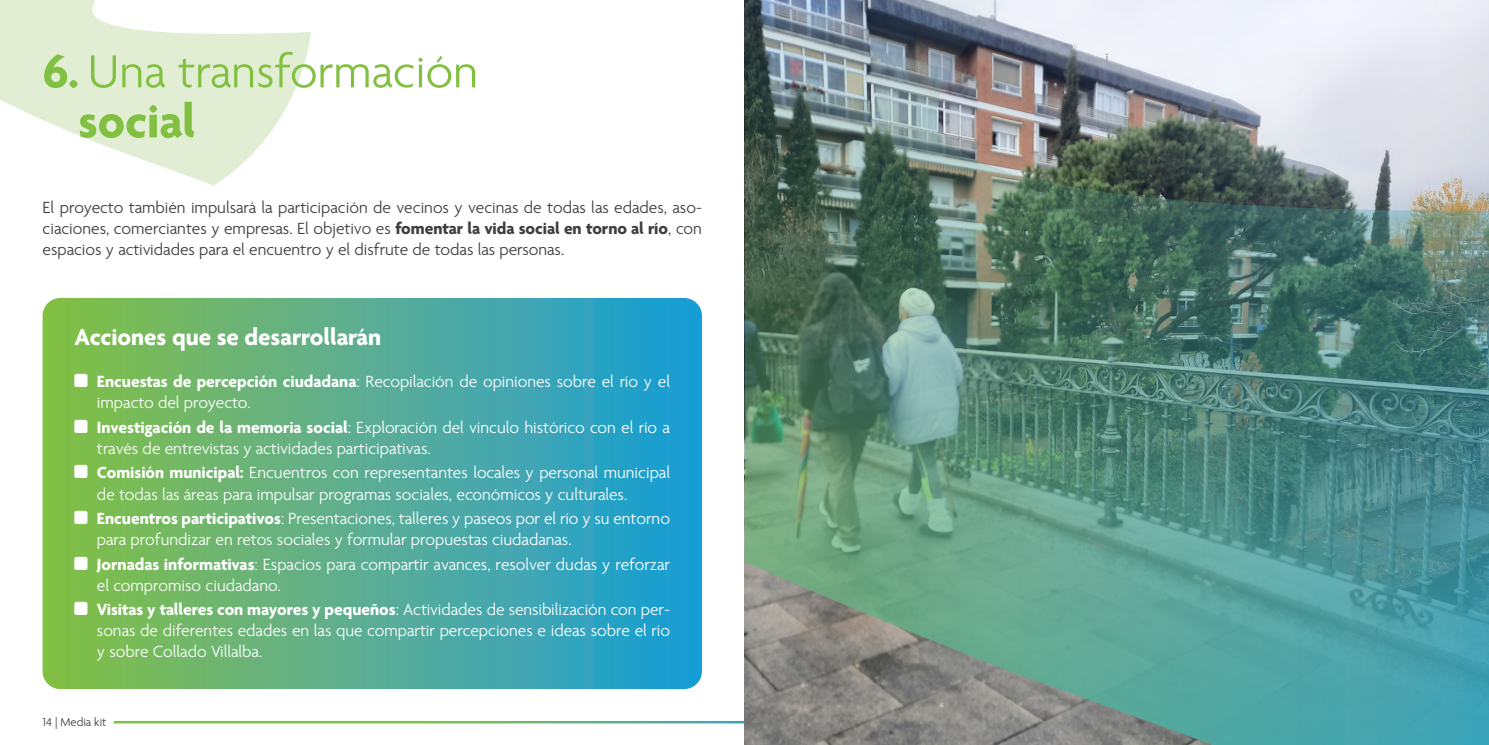
<style>
.page{position:relative;width:1489px;height:745px;background:#fff}
.page>*{position:absolute;margin:0;border:0;box-sizing:border-box;transform-origin:0 0}
.t1{font:300 50px/50px "Agenda One";color:#81c040}
.t2{font:700 25px "Agenda One";color:#fff}
.t3{font:300 17.5px/21px "Agenda One";color:#fff}
.t4{font:300 17.5px/21px "Agenda One";color:#3e3e3f;text-align:justify}
.t5{font:300 12.5px "Agenda One";color:#3e3e3f}
.s1{font-weight:700}
</style>
<div class="page">
<svg style="left:43px;top:298px;width:659px;height:390px;background:#54ad90"></svg>
<svg style="left:0;top:0;width:311px;height:185px;fill:#e2eed4"></svg>
<img style="left:744px;top:0;width:744px;height:744px">
<p class="t1" style="left:78px;top:47px;width:401px;text-indent:-35px"><span class="s1">6.</span> Una transformación <span class="s1">social</span></p>
<p class="t4" style="left:43px;top:197px;width:661px">El proyecto también impulsará la participación de vecinos y vecinas de todas las edades, aso&shy;ciaciones, comerciantes y empresas. El objetivo es <span class="s1">fomentar la vida social en torno al río</span>, con espacios y actividades para el encuentro y el disfrute de todas las personas.</p>
<p class="t2" style="left:74px;top:323px;width:308px">Acciones que se desarrollarán</p>
<p class="t3" style="left:97px;top:371px;width:574px;text-indent:-22px">⏹ <span class="s1">Encuestas de percepción ciudadana</span>: Recopilación de opiniones sobre el río y el impacto del proyecto.</p>
<p class="t3" style="left:97px;top:417px;width:574px;text-indent:-22px">⏹ <span class="s1">Investigación de la memoria social</span>: Exploración del vínculo histórico con el río a través de entrevistas y actividades participativas.</p>
<p class="t3" style="left:97px;top:462px;width:574px;text-indent:-22px">⏹ <span class="s1">Comisión municipal:</span> Encuentros con representantes locales y personal municipal de todas las áreas para impulsar programas sociales, económicos y culturales.</p>
<p class="t3" style="left:97px;top:508px;width:574px;text-indent:-22px">⏹ <span class="s1">Encuentros participativos</span>: Presentaciones, talleres y paseos por el río y su entorno para profundizar en retos sociales y formular propuestas ciudadanas.</p>
<p class="t3" style="left:97px;top:553px;width:574px;text-indent:-22px">⏹ <span class="s1">Jornadas informativas</span>: Espacios para compartir avances, resolver dudas y reforzar el compromiso ciudadano.</p>
<p class="t3" style="left:97px;top:599px;width:574px;text-align:justify;text-indent:-22px">⏹ <span class="s1">Visitas y talleres con mayores y pequeños</span>: Actividades de sensibilización con per&shy;sonas de diferentes edades en las que compartir percepciones e ideas sobre el río y sobre Collado Villalba.</p>
<p class="t5" style="left:43px;top:715px;width:66px">14 | Media kit</p>
</div>
